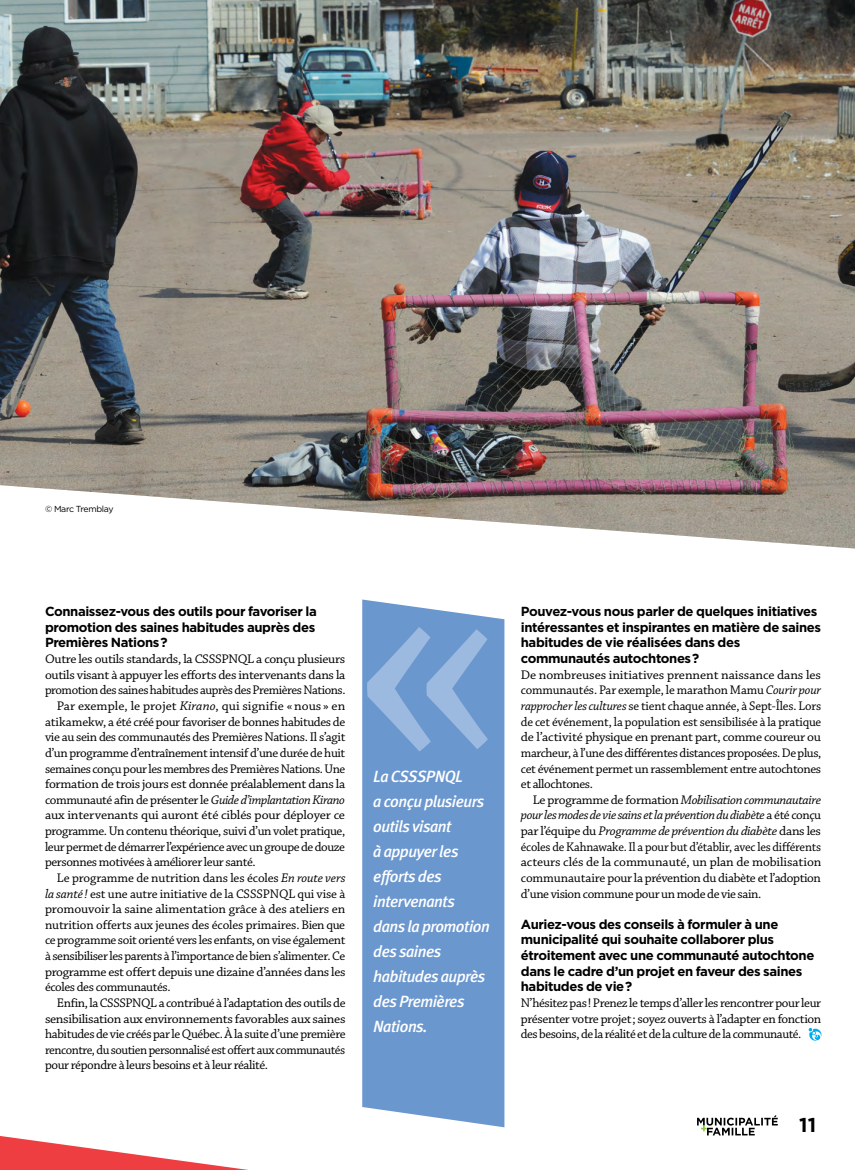
<style>
.page{position:relative;width:855px;height:1170px;background:#fff}
.page>*{position:absolute;margin:0;border:0;box-sizing:border-box;transform-origin:0 0}
.t1{font:700 20px "Gotham";color:#000}
.t2{font:italic 500 16.25px/25px "Meta Plus";letter-spacing:-.03em;color:#fff}
.t3{font:13.12px/15.6px "Chaparral Pro";letter-spacing:-.03em;color:#000;text-align:justify}
.t4{font:13.12px/15.6px "Chaparral Pro";letter-spacing:-.03em;color:#000;text-align:justify;scale:1.04 1}
.t5{font:700 13.12px/15.6px "Gotham";letter-spacing:-.03em;color:#000}
.t6{font:13.12px "Chaparral Pro";letter-spacing:-.01em;color:#000}
.t7{font:13.12px "Chaparral Pro";letter-spacing:-.03em;color:#000;scale:1.05 1}
.t8{font:13.12px "Chaparral Pro";letter-spacing:-.005em;color:#000}
.t9{font:13.12px "Chaparral Pro";letter-spacing:-.01em;color:#000;scale:1.05 1}
.t10{font:13.12px "Chaparral Pro";letter-spacing:.005em;color:#000;scale:1.04 1}
.t11{font:8.75px "Gotham";letter-spacing:-.035em;color:#000}
.s1{font-style:italic}
</style>
<div class="page">
<svg style="left:809px;top:1028px;width:12px;height:13px"></svg>
<svg style="left:0;top:1136px;width:248px;height:34px"></svg>
<div style="left:362px;top:600px;width:142px;height:527px;background:#6b97cf"></div>
<svg style="left:367px;top:627px;width:121px;height:124px;background:#7da4d4"></svg>
<img style="left:0;top:0;width:855px;height:549px">
<svg style="left:697px;top:1115px;width:81px;height:20px"></svg>
<p class="t11" style="left:45px;top:505px;width:70px">© Marc Tremblay</p>
<p class="t5" style="left:45px;top:603px;width:273px">Connaissez-vous des outils pour favoriser la promotion des saines habitudes auprès des<br>Premières Nations?</p>
<p class="t3" style="left:45px;top:652px;width:302px">Outre les outils standards, la CSSSPNQL a conçu plusieurs</p>
<p class="t4" style="left:45px;top:667px;width:290px">outils visant à appuyer les efforts des intervenants dans la</p>
<p class="t3" style="left:45px;top:683px;width:302px">promotion des saines habitudes auprès des Premières Nations.</p>
<p class="t10" style="left:57px;top:699px;width:279px">Par exemple, le projet <span class="s1">Kirano</span>, qui signifie «nous » en</p>
<p class="t3" style="left:45px;top:714px;width:302px">atikamekw, a été créé pour favoriser de bonnes habitudes de</p>
<p class="t3" style="left:45px;top:730px;width:302px">vie au sein des communautés des Premières Nations. Il s’agit</p>
<p class="t3" style="left:45px;top:745px;width:302px">d’un programme d’entraînement intensif d’une durée de huit</p>
<p class="t3" style="left:45px;top:761px;width:302px">semaines conçu pour les membres des Premières Nations. Une</p>
<p class="t4" style="left:45px;top:777px;width:290px">formation de trois jours est donnée préalablement dans la</p>
<p class="t3" style="left:45px;top:792px;width:302px">communauté afin de présenter le <span class="s1">Guide d’implantation Kirano</span></p>
<p class="t9" style="left:45px;top:808px;width:287px">aux intervenants qui auront été ciblés pour déployer ce</p>
<p class="t3" style="left:45px;top:824px;width:302px">programme. Un contenu théorique, suivi d’un volet pratique,</p>
<p class="t3" style="left:45px;top:839px;width:302px">leur permet de démarrer l’expérience avec un groupe de douze</p>
<p class="t3" style="left:45px;top:855px;width:212px">personnes motivées à améliorer leur santé.</p>
<p class="t6" style="left:57px;top:870px;width:290px">Le programme de nutrition dans les écoles <span class="s1">En route vers</span></p>
<p class="t6" style="left:45px;top:886px;width:302px"><span class="s1">la santé !</span> est une autre initiative de la CSSSPNQL qui vise à</p>
<p class="t8" style="left:45px;top:902px;width:302px">promouvoir la saine alimentation grâce à des ateliers en</p>
<p class="t6" style="left:45px;top:917px;width:302px">nutrition offerts aux jeunes des écoles primaires. Bien que</p>
<p class="t3" style="left:45px;top:933px;width:302px">ce programme soit orienté vers les enfants, on vise également</p>
<p class="t3" style="left:45px;top:949px;width:302px">à sensibiliser les parents à l’importance de bien s’alimenter. Ce</p>
<p class="t3" style="left:45px;top:964px;width:302px">programme est offert depuis une dizaine d’années dans les</p>
<p class="t3" style="left:45px;top:980px;width:127px">écoles des communautés.</p>
<p class="t3" style="left:57px;top:995px;width:290px">Enfin, la CSSSPNQL a contribué à l’adaptation des outils de</p>
<p class="t7" style="left:45px;top:1011px;width:288px">sensibilisation aux environnements favorables aux saines</p>
<p class="t3" style="left:45px;top:1027px;width:302px">habitudes de vie créés par le Québec. À la suite d’une première</p>
<p class="t3" style="left:45px;top:1042px;width:302px">rencontre, du soutien personnalisé est offert aux communautés</p>
<p class="t3" style="left:45px;top:1058px;width:225px">pour répondre à leurs besoins et à leur réalité.</p>
<p class="t2" style="left:373px;top:764px;width:118px">La CSSSPNQL<br>a conçu plusieurs outils visant<br>à appuyer les efforts des intervenants dans la promotion des saines habitudes auprès des Premières<br>Nations.</p>
<p class="t5" style="left:521px;top:603px;width:302px">Pouvez-vous nous parler de quelques initiatives intéressantes et inspirantes en matière de saines habitudes de vie réalisées dans des communautés autochtones?</p>
<p class="t4" style="left:521px;top:667px;width:291px">De nombreuses initiatives prennent naissance dans les communautés. Par exemple, le marathon Mamu <span class="s1">Courir pour rapprocher les cultures</span> se tient chaque année, à Sept-Îles. Lors de cet événement, la population est sensibilisée à la pratique de l’activité physique en prenant part, comme coureur ou marcheur, à l’une des différentes distances proposées. De plus, cet événement permet un rassemblement entre autochtones et allochtones.</p>
<p class="t3" style="left:521px;top:792px;width:302px;text-indent:12px">Le programme de formation <span class="s1">Mobilisation communautaire pour les modes de vie sains et la prévention du diabète</span> a été conçu par l’équipe du <span class="s1">Programme de prévention du diabète</span> dans les écoles de Kahnawake. Il a pour but d’établir, avec les différents acteurs clés de la communauté, un plan de mobilisation communautaire pour la prévention du diabète et l’adoption d’une vision commune pour un mode de vie sain.</p>
<p class="t5" style="left:521px;top:916px;width:295px">Auriez-vous des conseils à formuler à une municipalité qui souhaite collaborer plus étroitement avec une communauté autochtone dans le cadre d’un projet en faveur des saines habitudes de vie?</p>
<p class="t3" style="left:521px;top:995px;width:302px">N’hésitez pas! Prenez le temps d’aller les rencontrer pour leur présenter votre projet; soyez ouverts à l’adapter en fonction des besoins, de la réalité et de la culture de la communauté.</p>
<h1 class="t1" style="left:799px;top:1113px;width:18px">11</h1>
</div>
